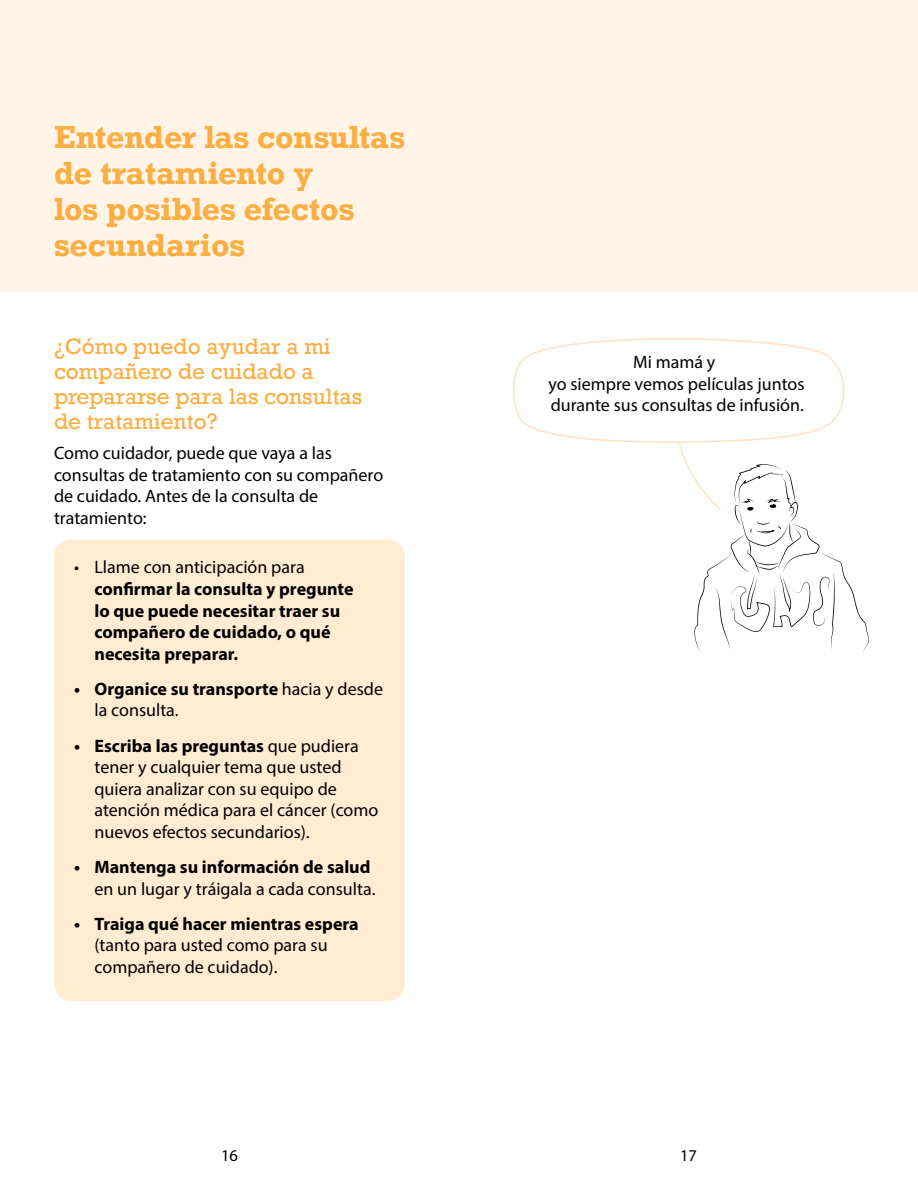
<style>
.page{position:relative;width:918px;height:1188px;background:#fff}
.page>*{position:absolute;margin:0;border:0;box-sizing:border-box;transform-origin:0 0}
.t1{font:700 30px/36px "Rockwell";color:#fbae42}
.t2{font:21px/25.2px "Rockwell";color:#fbae42}
.t3{font:18px/21.6px "Myriad Pro";color:#000}
.t4{font:700 18px/21.6px "Myriad Pro";color:#000}
.t5{font:16.5px "Myriad Pro";color:#000}
.s1{font-weight:700}
</style>
<div class="page">
<div style="left:54px;top:540px;width:351px;height:461px;background:#ffecd3;border-radius:18px"></div>
<div style="left:0;top:0;width:459px;height:292px;background:#fff4e6"></div>
<div style="left:459px;top:0;width:459px;height:292px;background:#fff4e6"></div>
<svg style="left:513px;top:338px;width:356px;height:315px"></svg>
<h1 class="t1" style="left:54px;top:119px;width:353px">Entender las consultas de tratamiento y<br>los posibles efectos secundarios</h1>
<p class="t2" style="left:54px;top:334px;width:310px">¿Cómo puedo ayudar a mi compañero de cuidado a prepararse para las consultas de tratamiento?</p>
<p class="t3" style="left:54px;top:442px;width:331px">Como cuidador, puede que vaya a las consultas de tratamiento con su compañero de cuidado. Antes de la consulta de tratamiento:</p>
<p class="t3" style="left:74px;top:556px;width:232px">• Llame con anticipación para</p>
<p class="t4" style="left:94px;top:578px;width:261px">confirmar la consulta y pregunte lo que puede necesitar traer su compañero de cuidado, o qué necesita preparar.</p>
<p class="t3" style="left:94px;top:678px;width:290px;text-indent:-20px"><span class="s1">• Organice su transporte</span> hacia y desde la consulta.</p>
<p class="t3" style="left:94px;top:734px;width:285px;text-indent:-20px"><span class="s1">• Escriba las preguntas</span> que pudiera tener y cualquier tema que usted quiera analizar con su equipo de atención médica para el cáncer (como nuevos efectos secundarios).</p>
<p class="t4" style="left:74px;top:856px;width:298px">• Mantenga su información de salud</p>
<p class="t3" style="left:94px;top:878px;width:282px">en un lugar y tráigala a cada consulta.</p>
<p class="t4" style="left:74px;top:912px;width:286px">• Traiga qué hacer mientras espera</p>
<p class="t3" style="left:94px;top:934px;width:235px">(tanto para usted como para su compañero de cuidado).</p>
<p class="t5" style="left:221px;top:1146px;width:18px">16</p>
<p class="t3" style="left:548px;top:351px;width:258px;text-align:center">Mi mamá y<br>yo siempre vemos películas juntos durante sus consultas de infusión.</p>
<p class="t5" style="left:680px;top:1146px;width:18px">17</p>
</div>
